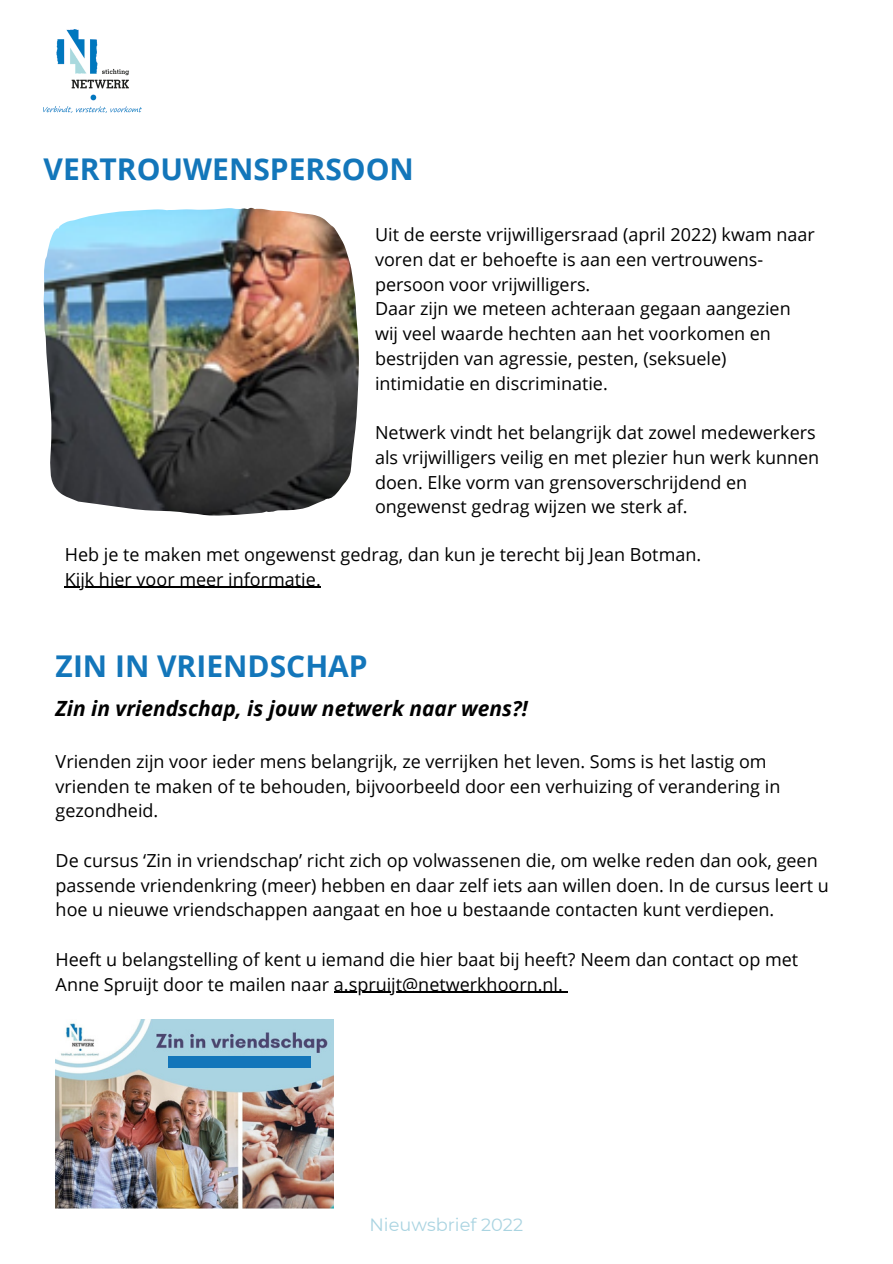
<style>
.page{position:relative;width:893px;height:1264px;background:#fff}
.page>*{position:absolute;margin:0;border:0;box-sizing:border-box;transform-origin:0 0}
.t1{font:700 30px "Open Sans";color:#1376ba}
.t2{font:italic 700 21px "Open Sans";color:#000}
.t3{font:18px/24.8px "Open Sans";color:#000}
.t4{font:17.7px "Montserrat";color:#aad4e1}
</style>
<div class="page">
<img style="left:44px;top:30px;width:97px;height:83px">
<img style="left:44px;top:208px;width:314px;height:307px">
<img style="left:56px;top:1019px;width:277px;height:188px">
<div style="left:168px;top:1056px;width:142px;height:11px;background:#1376ba"></div>
<hr style="left:334px;top:991px;width:229px;height:1px;background:#000">
<hr style="left:65px;top:587px;width:251px;height:1px;background:#000">
<h1 class="t1" style="left:44px;top:148px;width:372px">VERTROUWENSPERSOON</h1>
<p class="t3" style="left:375px;top:222px;width:441px">Uit de eerste vrijwilligersraad (april 2022) kwam naar voren dat er behoefte is aan een vertrouwens&shy;persoon voor vrijwilligers.<br>Daar zijn we meteen achteraan gegaan aangezien wij veel waarde hechten aan het voorkomen en bestrijden van agressie, pesten, (seksuele) intimidatie en discriminatie.</p>
<p class="t3" style="left:375px;top:420px;width:446px">Netwerk vindt het belangrijk dat zowel medewerkers als vrijwilligers veilig en met plezier hun werk kunnen doen. Elke vorm van grensoverschrijdend en ongewenst gedrag wijzen we sterk af.</p>
<p class="t3" style="left:65px;top:541px;width:638px">Heb je te maken met ongewenst gedrag, dan kun je terecht bij Jean Botman.<br>Kijk hier voor meer informatie.</p>
<h1 class="t1" style="left:56px;top:644px;width:313px">ZIN IN VRIENDSCHAP</h1>
<p class="t2" style="left:56px;top:693px;width:473px">Zin in vriendschap, is jouw netwerk naar wens?!</p>
<p class="t3" style="left:56px;top:748px;width:726px">Vrienden zijn voor ieder mens belangrijk, ze verrijken het leven. Soms is het lastig om vrienden te maken of te behouden, bijvoorbeeld door een verhuizing of verandering in gezondheid.</p>
<p class="t3" style="left:56px;top:847px;width:774px">De cursus ‘Zin in vriendschap’ richt zich op volwassenen die, om welke reden dan ook, geen passende vriendenkring (meer) hebben en daar zelf iets aan willen doen. In de cursus leert u hoe u nieuwe vriendschappen aangaat en hoe u bestaande contacten kunt verdiepen.</p>
<p class="t3" style="left:56px;top:946px;width:744px">Heeft u belangstelling of kent u iemand die hier baat bij heeft? Neem dan contact op met<br>Anne Spruijt door te mailen naar a.spruijt@netwerkhoorn.nl.</p>
<p class="t4" style="left:369px;top:1213px;width:155px">Nieuwsbrief 2022</p>
</div>
